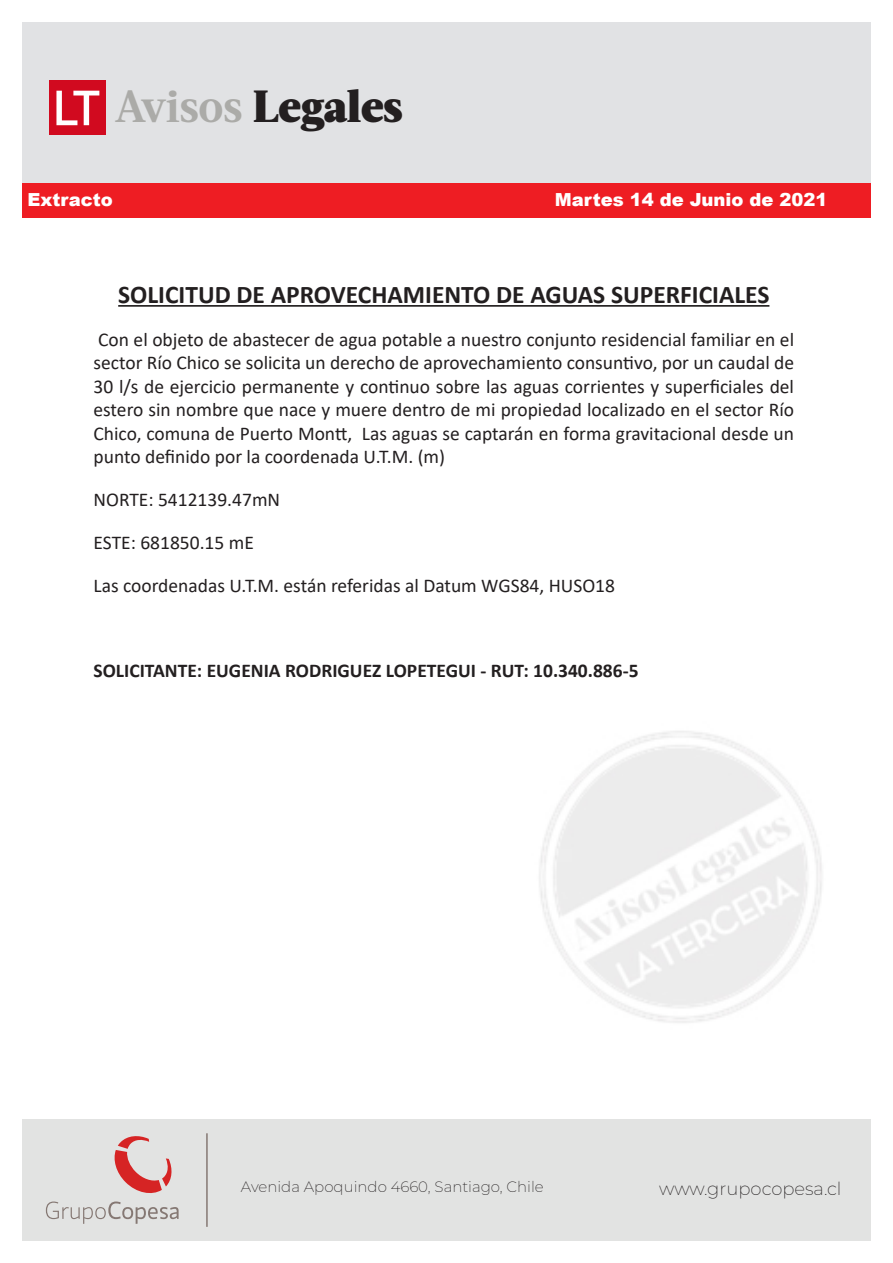
<style>
.page{position:relative;width:893px;height:1263px;background:#fff}
.page>*{position:absolute;margin:0;border:0;box-sizing:border-box;transform-origin:0 0}
.t1{font:900 45px "Acta";letter-spacing:-.01em;color:#231f20}
.t2{font:700 25.5px "Calibri";color:#231f20}
.t3{font:19.5px/23.4px "Calibri";color:#231f20;text-align:justify}
.t4{font:700 19.5px "Calibri";color:#231f20}
.t5{font:900 18px "Arial";color:#fff}
.t6{font:200 18px "Montserrat";color:#231f20}
.t7{font:200 15px "Montserrat";color:#231f20}
.s1{font-weight:700;color:#ababa8}
</style>
<div class="page">
<div style="left:22px;top:1120px;width:849px;height:121px;background:#e2e3e2"></div>
<div style="left:22px;top:22px;width:849px;height:160px;background:#e1e2e4"></div>
<div style="left:50px;top:81px;width:56px;height:54px;background:#d10a1f"></div>
<svg style="left:56px;top:91px;width:43px;height:34px"></svg>
<div style="left:22px;top:183px;width:849px;height:35px;background:#ee1d23"></div>
<svg style="left:46px;top:1136px;width:133px;height:88px"></svg>
<hr style="left:206px;top:1133px;width:2px;height:94px;background:#857873">
<hr style="left:118px;top:305px;width:651px;height:2px;background:#231f20">
<h1 class="t1" style="left:115px;top:79px;width:289px"><span class="s1">Avisos</span> Legales</h1>
<p class="t5" style="left:28px;top:187px;width:87px">Extracto</p>
<p class="t5" style="left:555px;top:187px;width:274px">Martes 14 de Junio de 2021</p>
<p class="t2" style="left:118px;top:276px;width:653px">SOLICITUD DE APROVECHAMIENTO DE AGUAS SUPERFICIALES</p>
<p class="t3" style="left:94px;top:327px;width:702px">Con el objeto de abastecer de agua potable a nuestro conjunto residencial familiar en el sector Río Chico se solicita un derecho de aprovechamiento consuntivo, por un caudal de 30 l/s de ejercicio permanente y continuo sobre las aguas corrientes y superficiales del estero sin nombre que nace y muere dentro de mi propiedad localizado en el sector Río Chico, comuna de Puerto Montt, Las aguas se captarán en forma gravitacional desde un punto definido por la coordenada U.T.M. (m)</p>
<p class="t3" style="left:94px;top:487px;width:188px">NORTE: 5412139.47mN</p>
<p class="t3" style="left:94px;top:530px;width:162px">ESTE: 681850.15 mE</p>
<p class="t3" style="left:94px;top:573px;width:523px">Las coordenadas U.T.M. están referidas al Datum WGS84, HUSO18</p>
<p class="t4" style="left:94px;top:657px;width:546px">SOLICITANTE: EUGENIA RODRIGUEZ LOPETEGUI - RUT: 10.340.886-5</p>
<p class="t7" style="left:241px;top:1177px;width:304px">Avenida Apoquindo 4660, Santiago, Chile</p>
<p class="t6" style="left:659px;top:1177px;width:184px">www.grupocopesa.cl</p>
</div>
